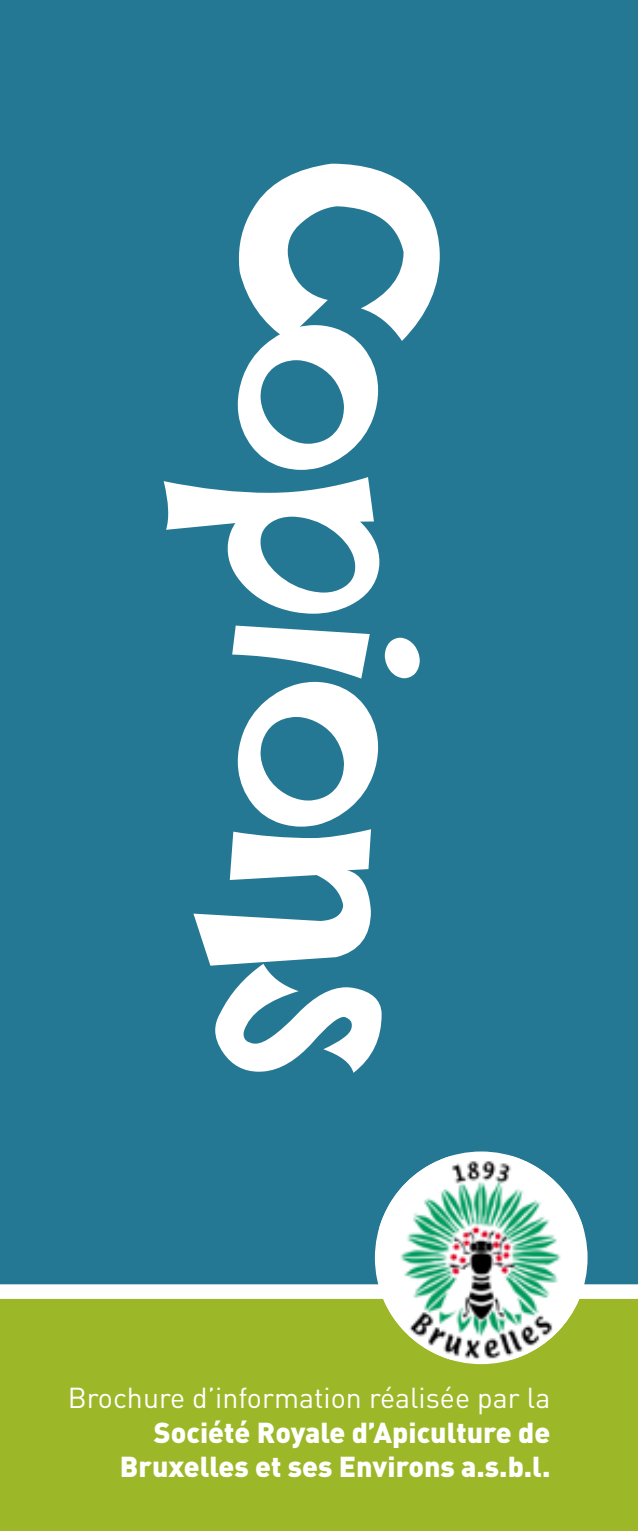
<style>
.page{position:relative;width:638px;height:1531px;background:#fff}
.page>*{position:absolute;margin:0;border:0;box-sizing:border-box;transform-origin:0 0}
.t1{font:327.9px "Happy Sans";letter-spacing:-.005em;color:#fff}
.t2{font:900 28.5px/34.2px "DIN";color:#fff;text-align:right}
.t3{font:28.5px "DIN";color:#fff}
</style>
<div class="page">
<div style="left:0;top:0;width:638px;height:1284px;background:#257894"></div>
<div style="left:0;top:1284px;width:638px;height:247px;background:#9cb828"></div>
<img style="left:379px;top:1156px;width:204px;height:204px">
<h1 class="t1" style="left:515px;top:164px;width:920px;rotate:90deg">Copions</h1>
<p class="t3" style="left:68px;top:1380px;width:484px">Brochure d’information réalisée par la</p>
<p class="t2" style="left:120px;top:1413px;width:432px">Société Royale d’Apiculture de<br>Bruxelles et ses Environs a.s.b.l.</p>
</div>
